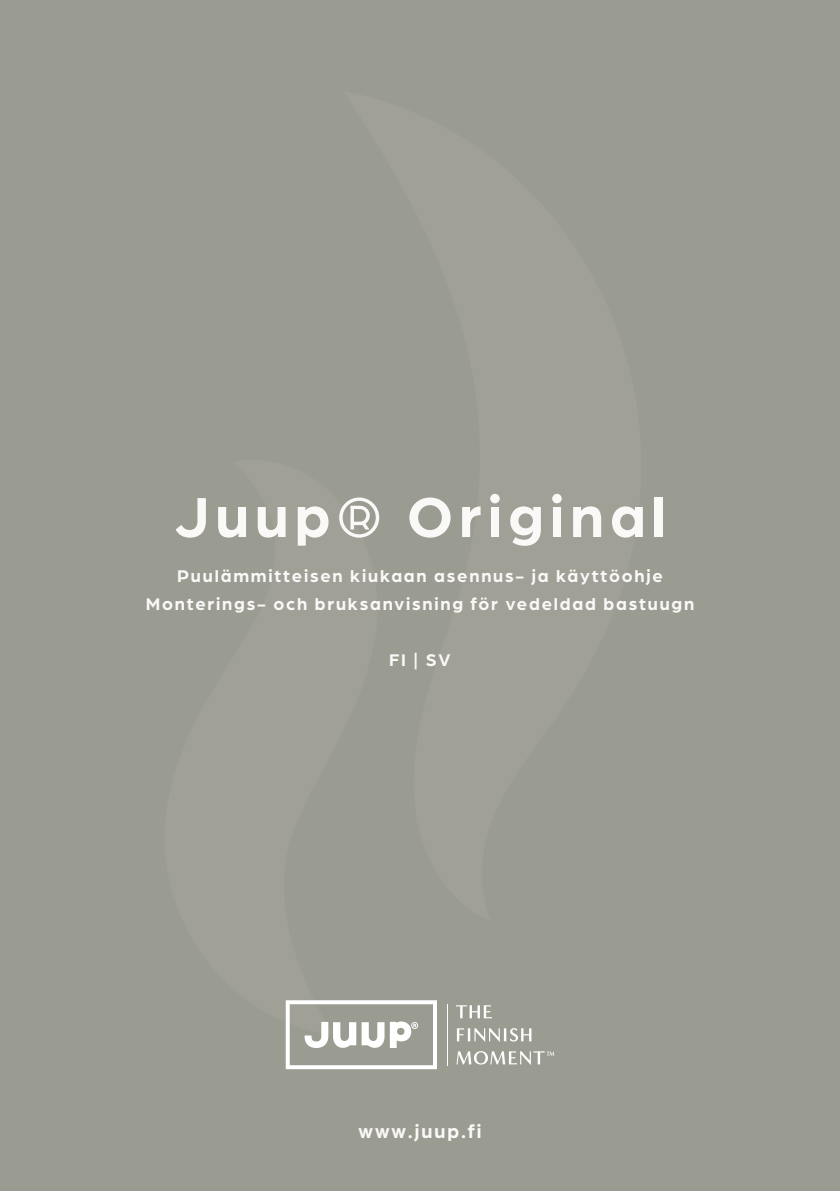
<style>
.page{position:relative;width:840px;height:1191px;background:#fff}
.page>*{position:absolute;margin:0;border:0;box-sizing:border-box;transform-origin:0 0}
.t1{font:700 60px "Arboria";letter-spacing:.1em;color:#fbf9f8}
.t2{font:700 19.8px "Arboria";letter-spacing:.1em;color:#fbf9f8}
.t3{font:700 18px/28px "Arboria";letter-spacing:.1em;color:#fbf9f8;text-align:center}
</style>
<div class="page">
<div style="left:0;top:0;width:839px;height:1191px;background:#9b9c91"></div>
<svg style="left:456px;top:1005px;width:36px;height:13px"></svg>
<svg style="left:457px;top:1028px;width:74px;height:14px"></svg>
<svg style="left:456px;top:1051px;width:98px;height:14px"></svg>
<hr style="left:447px;top:1004px;width:1px;height:61px;background:#fff">
<svg style="left:285px;top:1000px;width:151px;height:69px"></svg>
<h1 class="t1" style="left:174px;top:493px;width:493px">Juup® Original</h1>
<p class="t3" style="left:146px;top:563px;width:549px">Puulämmitteisen kiukaan asennus- ja käyttöohje<br>Monterings- och bruksanvisning för vedeldad bastuugn</p>
<p class="t3" style="left:389px;top:647px;width:63px">FI | SV</p>
<p class="t2" style="left:358px;top:1123px;width:124px">www.juup.fi</p>
</div>
